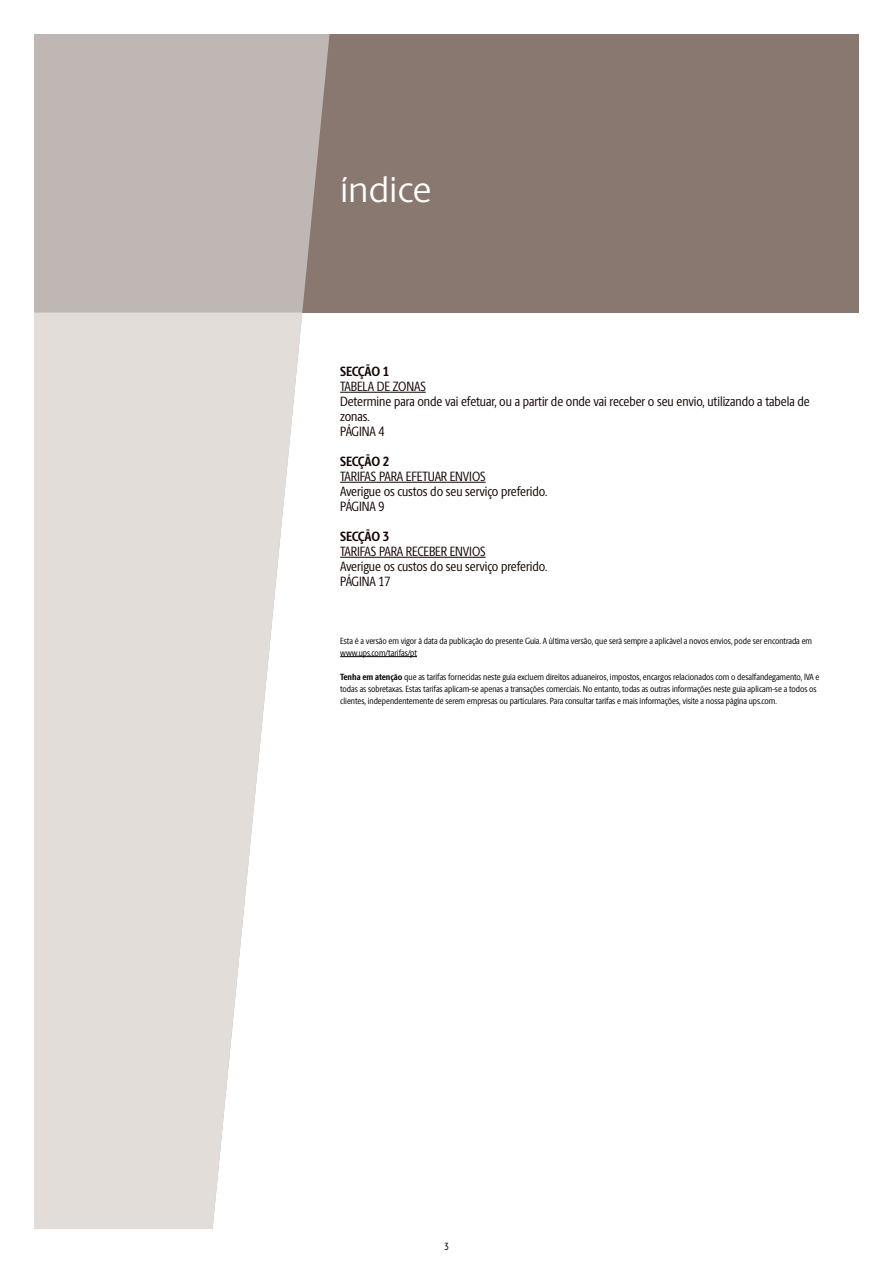
<style>
.page{position:relative;width:893px;height:1263px;background:#fff}
.page>*{position:absolute;margin:0;border:0;box-sizing:border-box;transform-origin:0 0}
.t1{font:36px "UPS Berlingske Sans";letter-spacing:-.005em;color:#fff}
.t2{font:13.5px/15px "UPS Berlingske Sans Cn";letter-spacing:-.005em;color:#150400}
.t3{font:700 13.5px "UPS Berlingske Sans Cn";letter-spacing:-.025em;color:#150400}
.t4{font:10.5px "UPS Berlingske Sans Cn";color:#000}
.t5{font:9px/12px "UPS Berlingske Sans Cn";color:#000}
.s1{font-weight:700}
</style>
<div class="page">
<div style="left:34px;top:34px;width:825px;height:279px;background:#897870"></div>
<div style="left:34px;top:34px;width:296px;height:281px;background:#beb7b3"></div>
<svg style="left:34px;top:313px;width:268px;height:916px;fill:#e2ddd9"></svg>
<hr style="left:340px;top:392px;width:86px;height:1px;background:#150400">
<hr style="left:340px;top:482px;width:146px;height:1px;background:#150400">
<hr style="left:340px;top:557px;width:146px;height:1px;background:#150400">
<hr style="left:340px;top:656px;width:77px;height:1px;background:#000">
<h1 class="t1" style="left:340px;top:164px;width:93px">índice</h1>
<h2 class="t3" style="left:340px;top:361px;width:51px">SECÇÃO 1</h2>
<h2 class="t2" style="left:340px;top:378px;width:471px">TABELA DE ZONAS<br>Determine para onde vai efetuar, ou a partir de onde vai receber o seu envio, utilizando a tabela de zonas.<br>PÁGINA 4</h2>
<h2 class="t3" style="left:340px;top:451px;width:51px">SECÇÃO 2</h2>
<h2 class="t2" style="left:340px;top:468px;width:209px">TARIFAS PARA EFETUAR ENVIOS<br>Averigue os custos do seu serviço preferido.<br>PÁGINA 9</h2>
<h2 class="t3" style="left:340px;top:526px;width:51px">SECÇÃO 3</h2>
<h2 class="t2" style="left:340px;top:543px;width:209px">TARIFAS PARA RECEBER ENVIOS<br>Averigue os custos do seu serviço preferido.<br>PÁGINA 17</h2>
<p class="t5" style="left:340px;top:634px;width:473px">Esta é a versão em vigor à data da publicação do presente Guia. A última versão, que será sempre a aplicável a novos envios, pode ser encontrada em www.ups.com/tarifas/pt</p>
<p class="t5" style="left:340px;top:670px;width:481px"><span class="s1">Tenha em atenção</span> que as tarifas fornecidas neste guia excluem direitos aduaneiros, impostos, encargos relacionados com o desalfandegamento, IVA e todas as sobretaxas. Estas tarifas aplicam-se apenas a transações comerciais. No entanto, todas as outras informações neste guia aplicam-se a todos os clientes, independentemente de serem empresas ou particulares. Para consultar tarifas e mais informações, visite a nossa página ups.com.</p>
<p class="t4" style="left:444px;top:1239px;width:6px">3</p>
</div>
